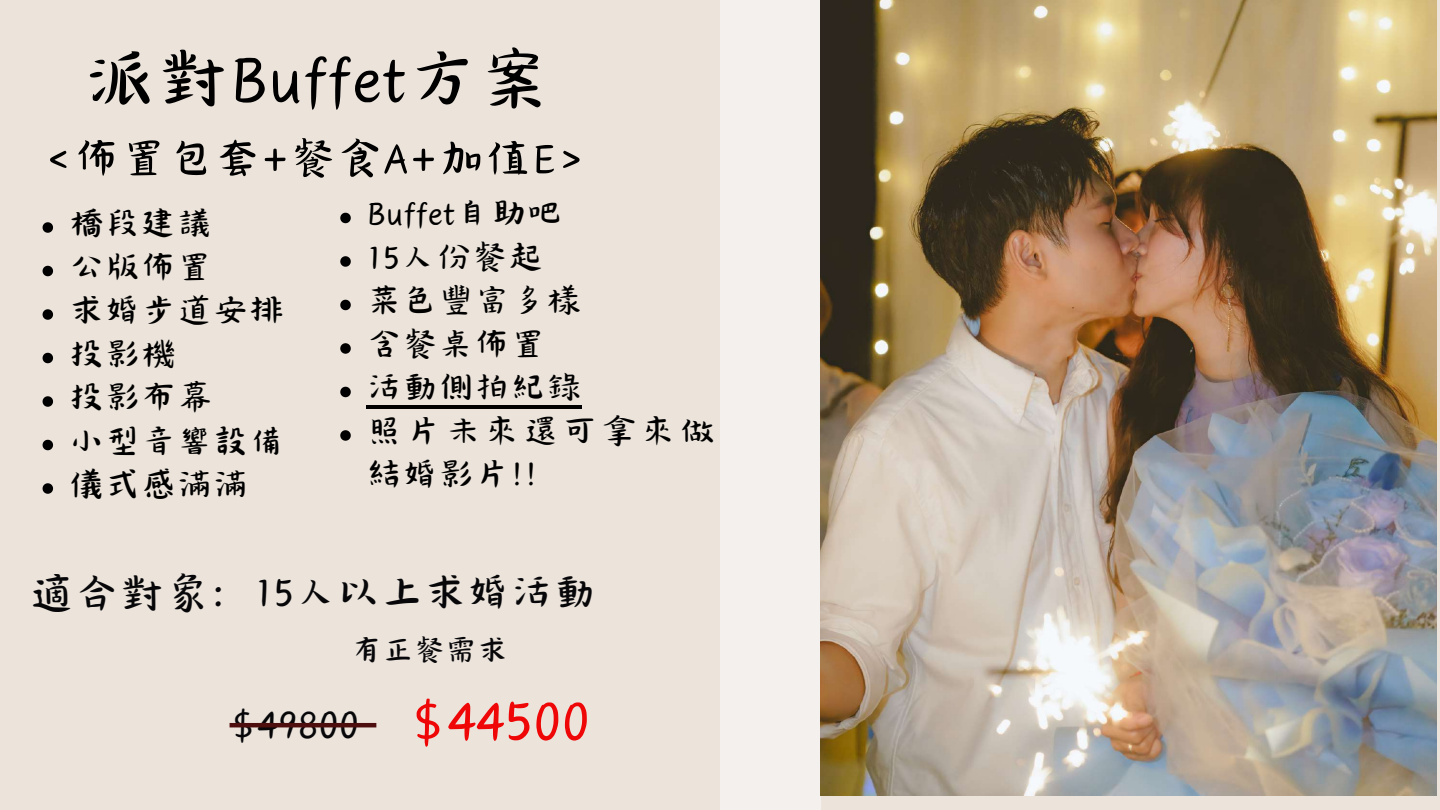
<style>
.page{position:relative;width:1440px;height:810px;background:#ece4db}
.page>*{position:absolute;margin:0;border:0;box-sizing:border-box;transform-origin:0 0}
.t1{font:80px "Canva Wander World CN";color:#000}
.t2{font:52px "Canva Wander World CN";color:#000}
.t3{font:50px "Canva Wander World CN";color:#07070a}
.t4{font:48.5px "Canva Wander World CN";color:#07070a}
.t5{font:48px "Canva Wander World CN";color:#07070a}
.t6{font:40px/43.5px "Canva Wander World CN";color:#000}
.t7{font:35px "Canva Wander World CN";color:#07070a}
.s1{font-size:67.8px;color:#ef0707}
</style>
<div class="page">
<svg style="left:43px;top:222px;width:10px;height:11px"></svg>
<svg style="left:43px;top:266px;width:10px;height:10px"></svg>
<svg style="left:43px;top:309px;width:10px;height:11px"></svg>
<svg style="left:43px;top:353px;width:10px;height:10px"></svg>
<svg style="left:43px;top:396px;width:10px;height:11px"></svg>
<svg style="left:43px;top:440px;width:10px;height:10px"></svg>
<svg style="left:43px;top:483px;width:10px;height:11px"></svg>
<div style="left:720px;top:0;width:101px;height:810px;background:#f4f0ed"></div>
<svg style="left:340px;top:213px;width:11px;height:10px"></svg>
<svg style="left:340px;top:256px;width:11px;height:11px"></svg>
<svg style="left:340px;top:300px;width:11px;height:10px"></svg>
<svg style="left:340px;top:343px;width:11px;height:11px"></svg>
<svg style="left:340px;top:387px;width:11px;height:10px"></svg>
<hr style="left:366px;top:405px;width:216px;height:3px;background:#000">
<svg style="left:340px;top:430px;width:11px;height:11px"></svg>
<hr style="left:230px;top:723px;width:146px;height:4px;background:#4f0e0e">
<img style="left:821px;top:0;width:616px;height:795px">
<h1 class="t1" style="left:84px;top:44px;width:467px">派對Buffet方案</h1>
<h2 class="t2" style="left:45px;top:136px;width:541px">&lt;佈置包套+餐食A+加值E&gt;</h2>
<p class="t6" style="left:366px;top:193px;width:351px">Buffet自助吧<br>15人份餐起<br>菜色豐富多樣<br>含餐桌佈置<br>活動側拍紀錄<br>照片未來還可拿來做結婚影片!!</p>
<p class="t6" style="left:69px;top:202px;width:217px">橋段建議<br>公版佈置<br>求婚步道安排投影機<br>投影布幕<br>小型音響設備儀式感滿滿</p>
<p class="t3" style="left:29px;top:572px;width:200px">適合對象:</p>
<p class="t5" style="left:254px;top:571px;width:344px">15人以上求婚活動</p>
<p class="t7" style="left:351px;top:635px;width:159px">有正餐需求</p>
<p class="t4" style="left:230px;top:703px;width:362px">$49800 <span class="s1">$44500</span></p>
</div>
